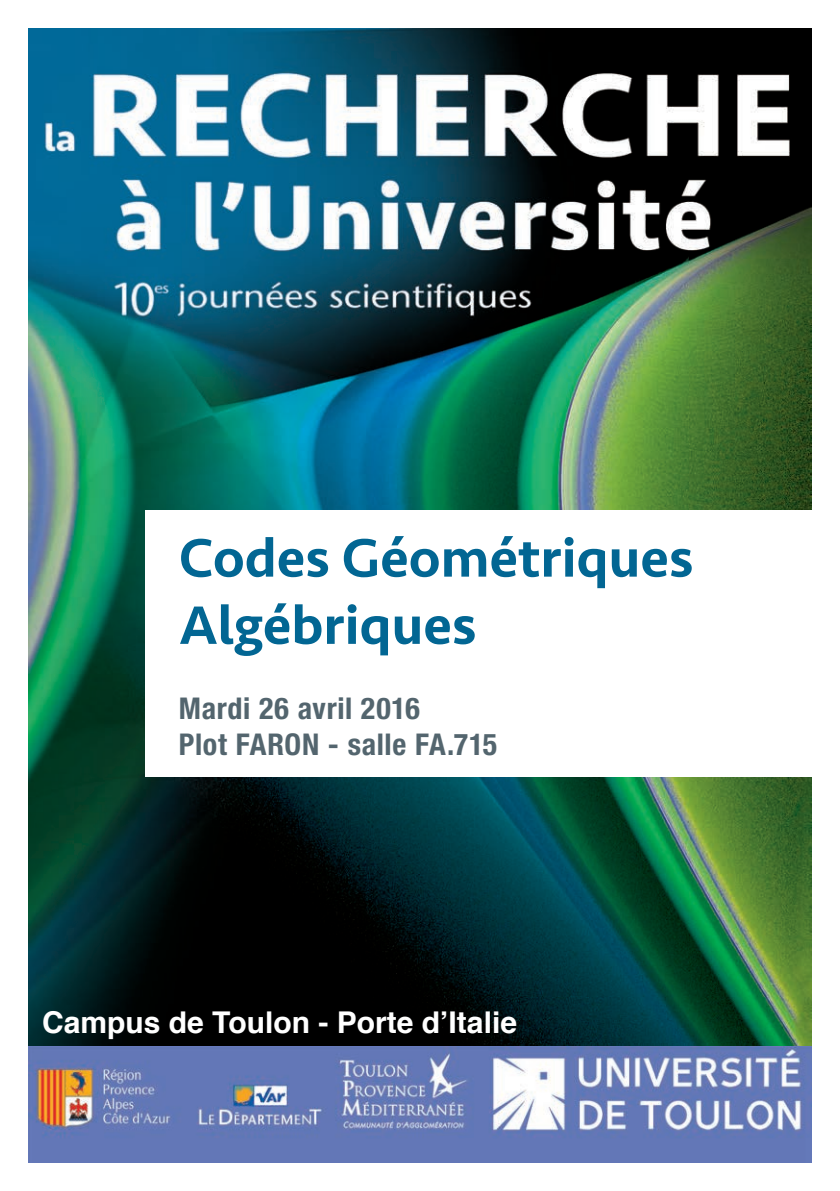
<style>
.page{position:relative;width:840px;height:1191px;background:#fff}
.page>*{position:absolute;margin:0;border:0;box-sizing:border-box;transform-origin:0 0}
.t1{font:500 56px/67.2px "Seravek";color:#026693}
.t2{font:700 condensed 30px/36px "Helvetica Neue";letter-spacing:.02em;color:#53656e}
.t3{font:700 30px "Helvetica";color:#fff}
</style>
<div class="page">
<img style="left:28px;top:28px;width:783px;height:1134px">
<div style="left:145px;top:510px;width:694px;height:267px;background:#fff"></div>
<h1 class="t1" style="left:179px;top:525px;width:515px">Codes Géométriques<br>Algébriques</h1>
<p class="t2" style="left:179px;top:689px;width:320px">Mardi 26 avril 2016<br>Plot FARON - salle FA.715</p>
<p class="t3" style="left:42px;top:998px;width:476px">Campus de Toulon - Porte d’Italie</p>
</div>
